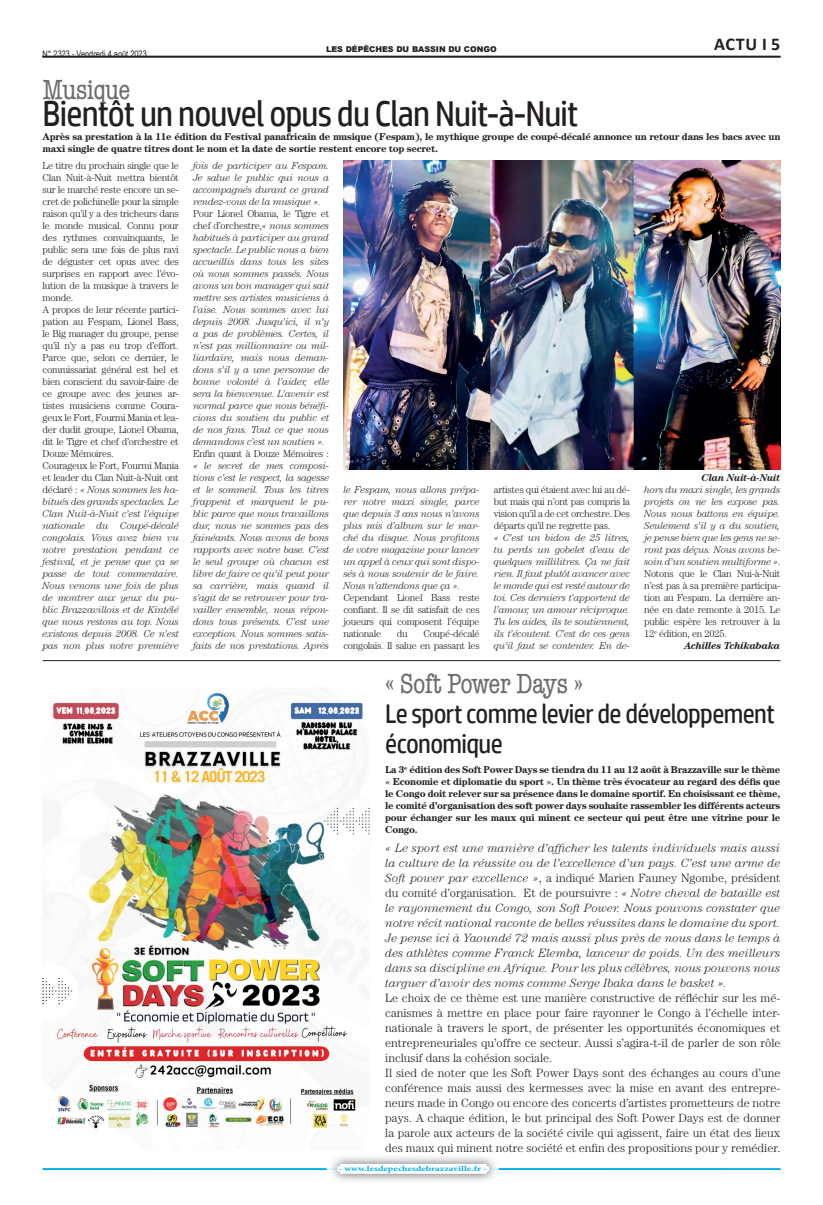
<style>
.page{position:relative;width:823px;height:1205px;background:#fff}
.page>*{position:absolute;margin:0;border:0;box-sizing:border-box;transform-origin:0 0}
.t1{font:36px "HP Simplified";letter-spacing:-.025em;color:#231f20;scale:.9 1}
.t2{font:condensed 28px "American Typewriter Std";letter-spacing:-.025em;color:#6c6d70}
.t3{font:27px/30px "HP Simplified";letter-spacing:-.025em;color:#231f20;scale:.9 1}
.t4{font:700 18px "Calibri";color:#231f20}
.t5{font:300 12px/15px "Century";color:#231f20}
.t6{font:italic 300 12px/15px "Century";color:#231f20;text-align:justify}
.t7{font:italic 300 10px/12px "Century";letter-spacing:-.025em;color:#231f20;text-align:justify}
.t8{font:300 10px/12px "Century";letter-spacing:-.025em;color:#231f20;text-align:justify}
.t9{font:700 10px/12px "Century";letter-spacing:-.025em;color:#231f20}
.t10{font:italic 700 10px "Century";letter-spacing:-.025em;color:#231f20}
.t11{font:9px "Arial Narrow";color:#231f20}
.t12{font:900 8px "Arial";color:#231f20}
.t13{font:700 7.5px "Minion Pro";letter-spacing:.005em;color:#00aeef;scale:1.33 1}
.s1{font-style:italic}
.s2{font-style:normal}
</style>
<div class="page">
<svg style="left:43px;top:1168px;width:737px;height:2px"></svg>
<div style="left:337px;top:1164px;width:152px;height:10px;background:#fff;border-radius:3px"></div>
<hr style="left:43px;top:56px;width:737px;height:1px;background:#231f20">
<hr style="left:43px;top:57px;width:737px;height:1px;background:#231f20">
<img style="left:343px;top:161px;width:437px;height:308px">
<hr style="left:43px;top:660px;width:737px;height:1px;background:#231f20">
<img style="left:43px;top:693px;width:326px;height:436px">
<p class="t11" style="left:43px;top:47px;width:106px">N° 2323 - Vendredi 4 août 2023</p>
<p class="t12" style="left:326px;top:43px;width:172px">LES DÉPÊCHES DU BASSIN DU CONGO</p>
<h3 class="t4" style="left:713px;top:33px;width:68px">ACTU I 5</h3>
<h2 class="t2" style="left:43px;top:74px;width:89px">Musique</h2>
<h1 class="t1" style="left:43px;top:90px;width:596px">Bientôt un nouvel opus du Clan Nuit-à-Nuit</h1>
<p class="t9" style="left:43px;top:131px;width:738px">Après sa prestation à la 11e édition du Festival panafricain de musique (Fespam), le mythique groupe de coupé-décalé annonce un retour dans les bacs avec un maxi single de quatre titres dont le nom et la date de sortie restent encore top secret.</p>
<p class="t8" style="left:43px;top:159px;width:138px;text-align:left">Le titre du prochain single que le<br>Clan Nuit-à-Nuit mettra bientôt sur le marché reste encore un se&shy;cret de polichinelle pour la simple raison qu’il y a des tricheurs dans le monde musical. Connu pour des rythmes convainquants, le public sera une fois de plus ravi de déguster cet opus avec des surprises en rapport avec l’évo&shy;lution de la musique à travers le monde.<br>A propos de leur récente partici&shy;pation au Fespam, Lionel Bass, le Big manager du groupe, pense qu’il n’y a pas eu trop d’effort.<br>Parce que, selon ce dernier, le commissariat général est bel et bien conscient du savoir-faire de ce groupe avec des jeunes ar&shy;tistes musiciens comme Coura&shy;geux le Fort, Fourmi Mania et lea&shy;der dudit groupe, Lionel Obama, dit le Tigre et chef d’orchestre et<br>Douze Mémoires.<br>Courageux le Fort, Fourmi Mania et leader du Clan Nuit-à-Nuit ont déclaré : <span class="s1">« Nous sommes les ha&shy;bitués des grands spectacles. Le<br>Clan Nuit-à-Nuit c’est l’équipe nationale du Coupé-décalé congolais. Vous avez bien vu notre prestation pendant ce festival, et je pense que ça se passe de tout commentaire.<br>Nous venons une fois de plus de montrer aux yeux du pu&shy;blic Brazzavillois et de Kintélé que nous restons au top. Nous existons depuis 2008. Ce n’est pas non plus notre première</span></p>
<p class="t7" style="left:193px;top:159px;width:138px">fois de participer au Fespam.<br>Je salue le public qui nous a accompagnés durant ce grand rendez-vous de la musique ».</p>
<p class="t7" style="left:193px;top:207px;width:138px"><span class="s2">Pour Lionel Obama, le Tigre et chef d’orchestre,</span>« nous sommes habitués à participer au grand spectacle. Le public nous a bien accueillis dans tous les sites où nous sommes passés. Nous avons un bon manager qui sait mettre ses artistes musiciens à l’aise. Nous sommes avec lui depuis 2008. Jusqu’ici, il n’y a pas de problèmes. Certes, il n’est pas millionnaire ou mil&shy;liardaire, mais nous deman&shy;dons s’il y a une personne de bonne volonté à l’aider, elle sera la bienvenue. L’avenir est normal parce que nous bénéfi&shy;cions du soutien du public et de nos fans. Tout ce que nous demandons c’est un soutien ».</p>
<p class="t8" style="left:193px;top:447px;width:138px">Enfin quant à Douze Mémoires :</p>
<p class="t7" style="left:193px;top:459px;width:138px">« le secret de mes composi&shy;tions c’est le respect, la sagesse et le sommeil. Tous les titres frappent et marquent le pu&shy;blic parce que nous travaillons dur, nous ne sommes pas des fainéants. Nous avons de bons rapports avec notre base. C’est le seul groupe où chacun est libre de faire ce qu’il peut pour sa carrière, mais quand il s’agit de se retrouver pour tra&shy;vailler ensemble, nous répon&shy;dons tous présents. C’est une exception. Nous sommes satis&shy;faits de nos prestations. Après</p>
<p class="t7" style="left:343px;top:484px;width:138px">le Fespam, nous allons prépa&shy;rer notre maxi single, parce que depuis 3 ans nous n’avons plus mis d’album sur le mar&shy;ché du disque. Nous profitons de votre magazine pour lancer un appel à ceux qui sont dispo&shy;sés à nous soutenir de le faire.<br>Nous n’attendons que ça ».</p>
<p class="t8" style="left:343px;top:591px;width:138px">Cependant Lionel Bass reste confiant. Il se dit satisfait de ces joueurs qui composent l’équipe nationale</p>
<p class="t8" style="left:343px;top:627px;width:138px;text-align:right">Coupé-décalé<br>congolais. Il salue en passant les</p>
<p class="t8" style="left:396px;top:627px;width:12px">du</p>
<p class="t8" style="left:493px;top:484px;width:138px">artistes qui étaient avec lui au dé&shy;but mais qui n’ont pas compris la vision qu’il a de cet orchestre. Des départs qu’il ne regrette pas.</p>
<p class="t7" style="left:493px;top:532px;width:138px">« C’est un bidon de 25 litres, tu perds un gobelet d’eau de quelques millilitres. Ça ne fait rien. Il faut plutôt avancer avec le monde qui est resté autour de toi. Ces derniers t’apportent de l’amour, un amour réciproque.<br>Tu les aides, ils te soutiennent, ils t’écoutent. C’est de ces gens qu’il faut se contenter. En de-</p>
<p class="t10" style="left:701px;top:472px;width:80px">Clan Nuit-à-Nuit</p>
<p class="t7" style="left:643px;top:484px;width:138px">hors du maxi single, les grands</p>
<p class="t7" style="left:643px;top:496px;width:138px">projets on ne les expose pas.</p>
<p class="t7" style="left:643px;top:508px;width:138px">Nous nous battons en équipe.</p>
<p class="t7" style="left:643px;top:520px;width:138px">Seulement s’il y a du soutien,</p>
<p class="t7" style="left:643px;top:532px;width:138px">je pense bien que les gens ne se-</p>
<p class="t7" style="left:643px;top:544px;width:138px">ront pas déçus. Nous avons be-</p>
<p class="t7" style="left:643px;top:556px;width:138px">soin d’un soutien multiforme »<span class="s2">.</span></p>
<p class="t8" style="left:643px;top:567px;width:138px">Notons que le Clan Nui-à-Nuit</p>
<p class="t8" style="left:643px;top:579px;width:138px">n’est pas à sa première participa-</p>
<p class="t8" style="left:643px;top:591px;width:138px">tion au Fespam. La dernière an-</p>
<p class="t8" style="left:643px;top:603px;width:138px">née en date remonte à 2015. Le</p>
<p class="t8" style="left:643px;top:615px;width:138px">public espère les retrouver à la</p>
<p class="t8" style="left:643px;top:627px;width:84px">12<sup>e</sup> édition, en 2025.</p>
<p class="t10" style="left:684px;top:640px;width:97px">Achilles Tchikabaka</p>
<h2 class="t2" style="left:385px;top:668px;width:199px">« Soft Power Days »</h2>
<h3 class="t3" style="left:385px;top:698px;width:434px">Le sport comme levier de développement économique</h3>
<p class="t9" style="left:385px;top:763px;width:396px;text-align:justify">La 3<sup>e</sup> édition des Soft Power Days se tiendra du 11 au 12 août à Brazzaville sur le thème « Economie et diplomatie du sport ». Un thème très évocateur au regard des défis que le Congo doit relever sur sa présence dans le domaine sportif. En choisissant ce thème, le comité d’organisation des soft power days souhaite rassembler les différents acteurs pour échanger sur les maux qui minent ce secteur qui peut être une vitrine pour le Congo.</p>
<p class="t6" style="left:385px;top:840px;width:396px">« Le sport est une manière d’afficher les talents individuels mais aussi la culture de la réussite ou de l’excellence d’un pays. C’est une arme de Soft power par excellence »<span class="s2">, a indiqué Marien Fauney Ngombe, président du comité d’organisation. Et de poursuivre :</span> « Notre cheval de bataille est le rayonnement du Congo, son Soft Power. Nous pouvons constater que notre récit national raconte de belles réussites dans le domaine du sport.<br>Je pense ici à Yaoundé 72 mais aussi plus près de nous dans le temps à des athlètes comme Franck Elemba, lanceur de poids. Un des meilleurs dans sa discipline en Afrique. Pour les plus célèbres, nous pouvons nous targuer d’avoir des noms comme Serge Ibaka dans le basket ».</p>
<p class="t5" style="left:385px;top:990px;width:396px">Le choix de ce thème est une manière constructive de réfléchir sur les mé&shy;canismes à mettre en place pour faire rayonner le Congo à l’échelle inter&shy;nationale à travers le sport, de présenter les opportunités économiques et entrepreneuriales qu’offre ce secteur. Aussi s’agira-t-il de parler de son rôle inclusif dans la cohésion sociale.<br>Il sied de noter que les Soft Power Days sont des échanges au cours d’une conférence mais aussi des kermesses avec la mise en avant des entrepre&shy;neurs made in Congo ou encore des concerts d’artistes prometteurs de notre pays. A chaque édition, le but principal des Soft Power Days est de donner la parole aux acteurs de la société civile qui agissent, faire un état des lieux des maux qui minent notre société et enfin des propositions pour y remédier.</p>
<p class="t13" style="left:338px;top:1163px;width:113px">- www.lesdepechesdebrazzaville.fr -</p>
</div>
